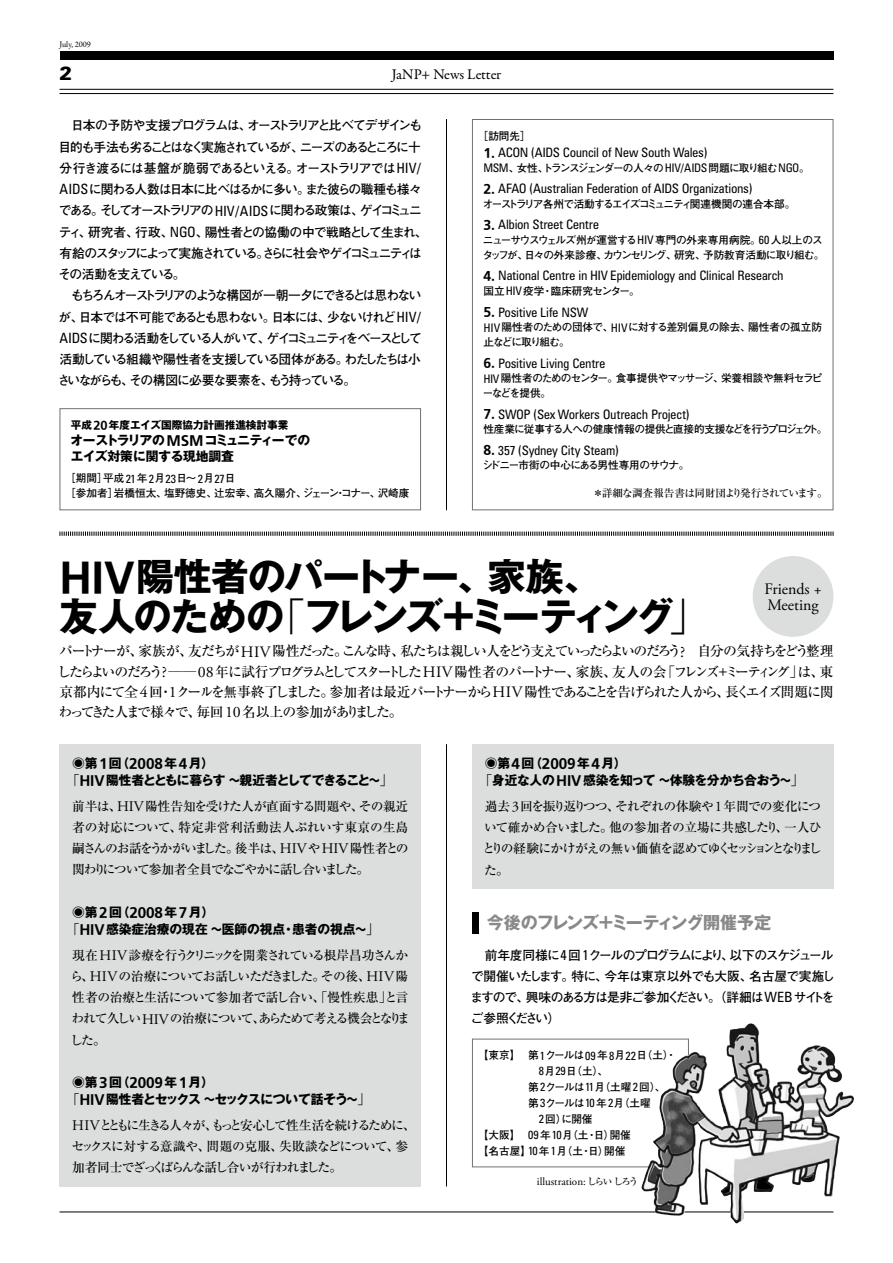
<style>
.page{position:relative;width:893px;height:1263px;background:#fff}
.page>*{position:absolute;margin:0;border:0;box-sizing:border-box;transform-origin:0 0}
.t1{font:700 38.25px/40.3px "Gothic MB101 Pro";letter-spacing:-.045em;color:#000}
.t2{font:900 19.2px "Univers";color:#000}
.t3{font:700 16.95px "Gothic MB101 Pro";letter-spacing:-.07em;color:#898989}
.t4{font:15.9px/15.9px "Adobe Garamond Pro";color:#000}
.t5{font:14.85px "Garamond Premr Pro";letter-spacing:-.005em;color:#000}
.t6{font:500 13.8px/20.2px "Ryumin Pro";letter-spacing:-.125em;color:#000;text-align:justify}
.t7{font:condensed 13.05px "Univers";letter-spacing:-.03em;color:#000}
.t8{font:500 12.75px/21.3px "Ryumin Pro";letter-spacing:-.085em;color:#000;text-align:justify}
.t9{font:700 12.75px/21.3px "Futo Go B101 Pro";letter-spacing:-.11em;color:#000}
.t10{font:700 12.75px/21.3px "Futo Go B101 Pro";letter-spacing:-.09em;color:#000}
.t11{font:700 12.75px/17px "Gothic MB101 Pro";letter-spacing:-.08em;color:#000}
.t12{font:700 12.75px/15.9px "Gothic MB101 Pro";letter-spacing:-.025em;color:#000}
.t13{font:700 12.75px/17px "Gothic MB101 Pro";letter-spacing:-.005em;color:#000}
.t14{font:10.95px "Adobe Garamond Pro";color:#000}
.t15{font:700 10.65px/14.9px "Futo Go B101 Pro";letter-spacing:-.055em;color:#000}
.t16{font:700 10.65px/14.9px "Futo Go B101 Pro";letter-spacing:-.075em;color:#000}
.t17{font:700 10.65px/14.9px "Futo Go B101 Pro";letter-spacing:-.005em;color:#000}
.t18{font:700 10.65px/14.9px "Futo Go B101 Pro";letter-spacing:-.025em;color:#000}
.t19{font:700 10.65px "Futo Go B101 Pro";letter-spacing:-.11em;color:#000}
.t20{font:700 10.65px "Futo Go B101 Pro";letter-spacing:-.115em;color:#000}
.t21{font:500 10.65px "Ryumin Pro";letter-spacing:-.075em;color:#000}
.t22{font:700 10.65px "Gothic MB101 Pro";letter-spacing:-.005em;color:#000}
.t23{font:8.55px "Garamond Premr Pro";letter-spacing:-.01em;color:#000}
.s1{font-family:"Univers";font-weight:400;font-stretch:condensed;font-size:14.1px}
.s2{font-family:"P Frutiger"}
.s3{font-family:"Univers";font-weight:400;font-stretch:condensed;font-size:11.85px}
.s4{font-family:"P Frutiger";font-weight:700;font-stretch:normal;font-size:11.7px}
.s5{font-weight:300}
.s6{font-family:"Adobe Garamond Pro";font-weight:400;font-size:15.9px}
.s7{font-family:"Adobe Garamond Pro";font-weight:400;font-size:14.7px}
.s8{font-family:"Ryumin Pro";font-weight:500;font-size:9.6px}
</style>
<div class="page">
<div style="left:60px;top:51px;width:773px;height:9px;background:#000"></div>
<hr style="left:60px;top:93px;width:773px;height:1px;background:#000">
<hr style="left:60px;top:89px;width:773px;height:1px;background:#000">
<hr style="left:60px;top:1211px;width:773px;height:1px;background:#000">
<hr style="left:446px;top:744px;width:1px;height:442px;background:#000">
<div style="left:60px;top:744px;width:361px;height:442px;background:#dcdddd"></div>
<div style="left:472px;top:744px;width:361px;height:145px;background:#dcdddd"></div>
<div style="left:753px;top:556px;width:80px;height:81px;background:#dcdddd;border-radius:50%"></div>
<div style="left:472px;top:912px;width:6px;height:21px;background:#000"></div>
<hr style="left:446px;top:119px;width:1px;height:391px;background:#000">
<svg style="left:59px;top:531px;width:775px;height:5px;background:#989898"></svg>
<div style="left:472px;top:119px;width:361px;height:391px;border:1px solid #727172"></div>
<div style="left:60px;top:408px;width:361px;height:102px;border:1px solid #727172"></div>
<div style="left:472px;top:1039px;width:217px;height:128px;border:1px solid #727172"></div>
<img style="left:653px;top:1023px;width:201px;height:125px">
<p class="t23" style="left:60px;top:40px;width:33px">July, 2009</p>
<h2 class="t2" style="left:60px;top:61px;width:14px">2</h2>
<p class="t5" style="left:392px;top:65px;width:111px">JaNP+ News Letter</p>
<p class="t9" style="left:58px;top:113px;width:371px;text-indent:13px">日本の予防や支援プログラムは、オーストラリアと比べてデザインも目的も手法も劣ることはなく実施されているが、ニーズのあるところに十分行き渡るには基盤が脆弱であるといえる。オーストラリアでは<span class="s1">HIV/ AIDS</span>に関わる人数は日本に比べはるかに多い。また彼らの職種も様々である。そしてオーストラリアの <span class="s1">HIV/A IDS</span> に関わる政策は、ゲイコミュニティ、研究者、行政、<span class="s1">NGO</span>、陽性者との協働の中で戦略として生まれ、有給のスタッフによって実施されている。さらに社会やゲイコミュニティはその活動を支えている。</p>
<p class="t9" style="left:57px;top:283px;width:366px;text-align:justify;text-indent:14px">もちろんオーストラリアのような構図が一朝一夕にできるとは思わないが、日本では不可能であるとも思わない。日本には、少ないけれど<span class="s1">HIV/ AIDS</span> に関わる活動をしている人がいて、ゲイコミュニティをベースとして活動している組織や陽性者を支援している団体がある。わたしたちは小さいながらも、その構図に必要な要素を、もう持っている。</p>
<p class="t22" style="left:71px;top:416px;width:219px">平成<span class="s2">20</span>年度エイズ国際協力計画推進検討事業</p>
<p class="t12" style="left:71px;top:430px;width:241px">オーストラリアの<span class="s2">MSM</span>コミュニティーでのエイズ対策に関する現地調査</p>
<p class="t17" style="left:65px;top:469px;width:346px">［期間］平成<span class="s3">21</span>年<span class="s3">2</span>月<span class="s3">23</span>日～<span class="s3">2</span>月<span class="s3">27</span>日<br>［参加者］岩橋恒太、塩野徳史、辻宏幸、高久陽介、ジェーン・コナー、沢崎康</p>
<p class="t15" style="left:478px;top:127px;width:55px">［訪問先］</p>
<p class="t7" style="left:483px;top:144px;width:226px"><span class="s4">1.</span> ACON (AIDS Council of New South Wales)</p>
<p class="t19" style="left:483px;top:159px;width:328px"><span class="s3">MSM</span>、女性、トランスジェンダーの人々の<span class="s3">HIV/AIDS</span> 問題に取り組む<span class="s3">NGO</span>。</p>
<p class="t7" style="left:483px;top:180px;width:271px"><span class="s4">2.</span> AFAO (Australian Federation of AIDS Organizations)</p>
<p class="t20" style="left:483px;top:195px;width:314px">オーストラリア各州で活動するエイズコミュニティ関連機関の連合本部。</p>
<p class="t7" style="left:483px;top:216px;width:117px"><span class="s4">3.</span> Albion Street Centre</p>
<p class="t15" style="left:482px;top:231px;width:344px">ニューサウスウェルズ州が運営する<span class="s3">HIV</span>専門の外来専用病院。<span class="s3">60</span>人以上のスタッフが、日々の外来診療、カウンセリング、研究、予防教育活動に取り組む。</p>
<p class="t7" style="left:483px;top:268px;width:302px"><span class="s4">4.</span> National Centre in HIV Epidemiology and Clinical Research</p>
<p class="t17" style="left:483px;top:282px;width:158px">国立 <span class="s3">HIV</span> 疫学・臨床研究センター。</p>
<p class="t7" style="left:483px;top:304px;width:106px"><span class="s4">5.</span> Positive Life NSW</p>
<p class="t18" style="left:483px;top:318px;width:340px"><span class="s3">HIV</span>陽性者のための団体で、<span class="s3">HIV</span>に対する差別偏見の除去、陽性者の孤立防止などに取り組む。</p>
<p class="t7" style="left:483px;top:355px;width:124px"><span class="s4">6.</span> Positive Living Centre</p>
<p class="t16" style="left:483px;top:369px;width:341px"><span class="s3">HIV</span> 陽性者のためのセンター。食事提供やマッサージ、栄養相談や無料セラピーなどを提供。</p>
<p class="t7" style="left:483px;top:406px;width:208px"><span class="s4">7.</span> SWOP (Sex Workers Outreach Project)</p>
<p class="t16" style="left:483px;top:420px;width:345px">性産業に従事する人への健康情報の提供と直接的支援などを行うプロジェクト。</p>
<p class="t7" style="left:483px;top:442px;width:137px"><span class="s4">8.</span> 357 (Sydney City Steam)</p>
<p class="t15" style="left:483px;top:457px;width:208px">シドニー市街の中心にある男性専用のサウナ。</p>
<p class="t21" style="left:593px;top:485px;width:236px">＊詳細な調査報告書は同財団より発行されています。</p>
<h1 class="t1" style="left:59px;top:551px;width:650px"><span class="s2">HIV</span>陽性者のパートナー、家族、<br>友人のための<span class="s5">「</span>フレンズ＋ミーティング<span class="s5">」</span></h1>
<p class="t6" style="left:57px;top:640px;width:778px">パートナーが、家族が、友だちが <span class="s6">HIV</span> 陽性だった。こんな時、私たちは親しい人をどう支えていったらよいのだろう<span class="s6">?</span> 自分の気持ちをどう整理したらよいのだろう<span class="s6">?</span> ── <span class="s6">08</span> 年に試行プログラムとしてスタートした <span class="s6">HIV</span> 陽性者のパートナー、家族、友人の会「フレンズ＋ミーティング」は、東京都内にて全 <span class="s6">4</span> 回・<span class="s6">1</span>クールを無事終了しました。参加者は最近パートナーから<span class="s6">HIV</span> 陽性であることを告げられた人から、長くエイズ問題に関わってきた人まで様々で、毎回 <span class="s6">10</span> 名以上の参加がありました。</p>
<p class="t4" style="left:764px;top:581px;width:59px">Friends +<br>Meeting</p>
<p class="t11" style="left:67px;top:753px;width:327px;text-indent:5px">◉第<span class="s2">1</span>回（<span class="s2">2008</span>年<span class="s2">4</span>月）<br><span class="s5">「</span><span class="s2">HIV</span> 陽性者とともに暮らす～親近者としてできること～<span class="s5">」</span></p>
<p class="t8" style="left:72px;top:794px;width:338px">前半は、<span class="s7">HIV</span> 陽性告知を受けた人が直面する問題や、その親近者の対応について、特定非営利活動法人ぷれいす東京の生島嗣さんのお話をうかがいました。後半は、<span class="s7">HIV</span> や<span class="s7">HIV</span> 陽性者との関わりについて参加者全員でなごやかに話し合いました。</p>
<p class="t13" style="left:67px;top:902px;width:313px;text-indent:5px">◉第<span class="s2">2</span>回（<span class="s2">2008</span>年<span class="s2">7</span>月）<br><span class="s5">「</span><span class="s2">HIV</span>感染症治療の現在～医師の視点・患者の視点～<span class="s5">」</span></p>
<p class="t8" style="left:70px;top:943px;width:341px;text-align:left">現在 <span class="s7">HIV</span> 診療を行うクリニックを開業されている根岸昌功さんから、<span class="s7">HIV</span> の治療についてお話しいただきました。その後、<span class="s7">HIV</span> 陽性者の治療と生活について参加者で話し合い、「慢性疾患」と言われて久しい <span class="s7">HIV</span> の治療について、あらためて考える機会となりました。</p>
<p class="t11" style="left:67px;top:1072px;width:305px;text-indent:5px">◉第<span class="s2">3</span>回（<span class="s2">2009</span>年<span class="s2">1</span>月）<br><span class="s5">「</span><span class="s2">HIV</span>陽性者とセックス～セックスについて話そう～<span class="s5">」</span></p>
<p class="t8" style="left:71px;top:1113px;width:346px;text-align:left"><span class="s7">HIV</span>とともに生きる人々が、もっと安心して性生活を続けるために、セックスに対する意識や、問題の克服、失敗談などについて、参加者同士でざっくばらんな話し合いが行われました。</p>
<p class="t12" style="left:479px;top:753px;width:326px;line-height:17px;text-indent:5px">◉第<span class="s2">4</span>回（<span class="s2">2009</span>年<span class="s2">4</span>月）<br><span class="s5">「</span>身近な人の<span class="s2">HIV</span>感染を知って～体験を分かち合おう～<span class="s5">」</span></p>
<p class="t8" style="left:483px;top:794px;width:341px">過去 <span class="s7">3</span>回を振り返りつつ、それぞれの体験や<span class="s7">1</span> 年間での変化について確かめ合いました。他の参加者の立場に共感したり、一人ひとりの経験にかけがえの無い価値を認めてゆくセッションとなりました。</p>
<h3 class="t3" style="left:487px;top:909px;width:286px">今後のフレンズ＋ミーティング開催予定</h3>
<p class="t10" style="left:470px;top:942px;width:366px;text-indent:14px">前年度同様に<span class="s1">4</span> 回 <span class="s1">1</span>クールのプログラムにより、以下のスケジュールで開催いたします。特に、今年は東京以外でも大阪、名古屋で実施しますので、興味のある方は是非ご参加ください。（詳細は<span class="s1">WEB</span> サイトをご参照ください）</p>
<p class="t15" style="left:478px;top:1046px;width:200px">【東京】 第<span class="s3">1</span>クールは<span class="s3">09</span>年<span class="s3">8</span>月<span class="s3">22</span>日（土）・</p>
<p class="t15" style="left:539px;top:1062px;width:71px"><span class="s3">8</span>月<span class="s3">29</span>日（土）、</p>
<p class="t15" style="left:528px;top:1078px;width:139px">第<span class="s3">2</span>クールは<span class="s3">11</span>月（土曜<span class="s3">2</span>回）、</p>
<p class="t15" style="left:528px;top:1094px;width:124px">第<span class="s3">3</span>クールは<span class="s3">10</span>年<span class="s3">2</span>月（土曜</p>
<p class="t15" style="left:539px;top:1110px;width:55px"><span class="s3">2</span>回）に開催</p>
<p class="t15" style="left:478px;top:1126px;width:155px">【大阪】 <span class="s3">09</span>年<span class="s3">10</span>月（土・日）開催</p>
<p class="t15" style="left:478px;top:1142px;width:149px">【名古屋】<span class="s3">10</span>年<span class="s3">1</span>月（土・日）開催</p>
<p class="t14" style="left:537px;top:1175px;width:103px">illustration:<span class="s8">しらいしろう</span></p>
</div>
